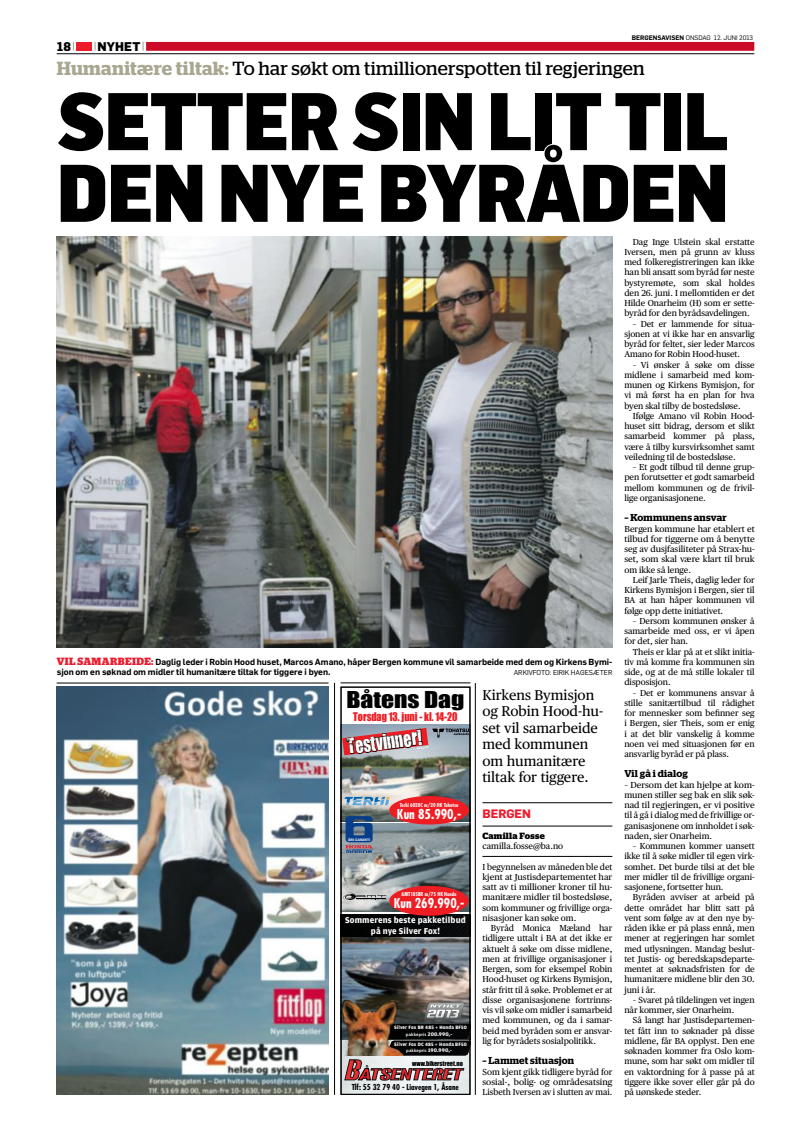
<style>
.page{position:relative;width:794px;height:1134px;background:#fff}
.page>*{position:absolute;margin:0;border:0;box-sizing:border-box;transform-origin:0 0}
.t1{font:900 80px/71.7px "Flama Semicondensed";letter-spacing:-.02em;color:#000}
.t2{font:21.4px "Impact";color:#000;scale:1.2 1}
.t3{font:19px "Stag";letter-spacing:.015em;color:#000}
.t4{font:18px "You Are Loved";color:#fff}
.t5{font:italic 900 16px "Helvetica Neue";color:#ee1d23}
.t6{font:14.2px/16.5px "Publico Text";color:#000}
.t7{font:700 condensed 13.3px "Futura";color:#fff}
.t8{font:700 condensed 13.2px "Futura";color:#fff}
.t9{font:800 12.4px "Flama";letter-spacing:.01em;color:#000}
.t10{font:700 12px "Flama";color:#ee1b2d}
.t11{font:11px "Impact";color:#ee1d23;scale:.92 1}
.t12{font:600 10px "Stag";letter-spacing:.02em;color:#000}
.t13{font:700 9px/10.8px "Amplitude";letter-spacing:.01em;color:#fff;text-align:center}
.t14{font:700 9px "Stag";letter-spacing:.03em;color:#000}
.t15{font:8.7px/10.2px "Publico Text";letter-spacing:-.005em;color:#000;text-align:justify}
.t16{font:600 8.7px/10.2px "Flama";color:#000}
.t17{font:700 condensed 8px "Futura";color:#000}
.t18{font:7px "Flama";color:#000}
.t19{font:6.4px "Flama";color:#000}
.t20{font:6.3px "Impact";color:#000}
.t21{font:700 condensed 5.3px "Futura";color:#fff}
.t22{font:700 5.1px "Amplitude";letter-spacing:.02em;color:#fff}
.t23{font:600 4.7px "Myriad Pro";letter-spacing:.025em;color:#fff}
.t24{font:700 3.6px "Myriad Pro";color:#fff}
.t25{font:800 condensed 2.3px "Helvetica Neue";color:#fff}
.s1{font-family:"Flama Semicondensed";font-weight:200;font-size:11.6px}
.s2{font-weight:600}
.s3{font-weight:600;color:#a9a790}
.s4{font-family:"Stag";font-weight:700;font-size:10.5px;color:#ee1b2d}
.s5{font-family:"Myriad Pro";font-weight:600}
.s6{font-family:"Amplitude";font-weight:700;font-size:5.5px}
</style>
<div class="page">
<div style="left:146px;top:42px;width:608px;height:9px;background:#cb0b27"></div>
<div style="left:77px;top:42px;width:15px;height:9px;background:#ee1b2d"></div>
<hr style="left:57px;top:54px;width:697px;height:1px;background:#000">
<img style="left:342px;top:936px;width:126px;height:157px">
<img style="left:342px;top:758px;width:126px;height:63px">
<svg style="left:342px;top:724px;width:126px;height:34px;background:#94757e"></svg>
<svg style="left:344px;top:797px;width:45px;height:8px"></svg>
<img style="left:342px;top:823px;width:126px;height:89px">
<svg style="left:342px;top:891px;width:49px;height:12px"></svg>
<svg style="left:343px;top:892px;width:43px;height:8px"></svg>
<img style="left:342px;top:914px;width:126px;height:22px">
<div style="left:344px;top:916px;width:121px;height:21px;background:#000"></div>
<svg style="left:344px;top:1003px;width:124px;height:78px;background:#7d6f70"></svg>
<div style="left:389px;top:796px;width:80px;height:28px;background:#ee1d23;border-radius:50%"></div>
<img style="left:342px;top:994px;width:74px;height:62px">
<div style="left:389px;top:886px;width:79px;height:30px;background:#ee1d23;border-radius:50%"></div>
<svg style="left:345px;top:816px;width:28px;height:37px"></svg>
<div style="left:340px;top:687px;width:130px;height:408px;border:1px solid #000"></div>
<img style="left:57px;top:687px;width:271px;height:408px">
<hr style="left:57px;top:683px;width:271px;height:1px;background:#000">
<hr style="left:334px;top:683px;width:1px;height:412px;background:#000">
<hr style="left:340px;top:683px;width:130px;height:1px;background:#000">
<hr style="left:475px;top:683px;width:1px;height:412px;background:#000">
<hr style="left:482px;top:803px;width:130px;height:1px;background:#000">
<hr style="left:482px;top:826px;width:130px;height:1px;background:#000">
<hr style="left:482px;top:856px;width:130px;height:1px;background:#000">
<img style="left:57px;top:236px;width:555px;height:411px">
<h3 class="t9" style="left:57px;top:37px;width:20px">18<span class="s1">|</span></h3>
<h3 class="t9" style="left:94px;top:37px;width:52px"><span class="s1">|</span>nyhet<span class="s1">|</span></h3>
<p class="t19" style="left:632px;top:34px;width:123px"><span class="s2">BERGENSAVISEN</span> ONSDAG 12. JUNI 2013</p>
<h3 class="t3" style="left:57px;top:57px;width:589px"><span class="s3">Humanitære tiltak:</span> To har søkt om timillionerspotten til regjeringen</h3>
<h1 class="t1" style="left:57px;top:83px;width:674px">SETTER SIN LIT TIL<br>DEN NYE BYRÅDEN</h1>
<p class="t16" style="left:57px;top:656px;width:557px"><span class="s4">VIL SAMARBEIDE:</span> Daglig leder i Robin Hood huset, Marcos Amano, håper Bergen kommune vil samarbeide med dem og Kirkens Bymi&shy;sjon om en søknad om midler til humanitære tiltak for tiggere i byen.</p>
<p class="t18" style="left:514px;top:668px;width:100px">ARKIVFOTO: EIRIK HAGESÆTER</p>
<h2 class="t2" style="left:346px;top:683px;width:100px">Båtens Dag</h2>
<p class="t11" style="left:353px;top:709px;width:115px">Torsdag 13. juni - kl. 14-20</p>
<h3 class="t4" style="left:346px;top:734px;width:77px;rotate:-7deg">Testvinner!</h3>
<p class="t25" style="left:417px;top:747px;width:13px;rotate:-7deg">Boote #1-10</p>
<p class="t24" style="left:348px;top:837px;width:23px">ÅRS GARANTI</p>
<p class="t21" style="left:400px;top:801px;width:60px">Terhi 6020C m/20 HK Tohatsu</p>
<h3 class="t7" style="left:397px;top:806px;width:66px">Kun 85.990,-</h3>
<p class="t21" style="left:401px;top:891px;width:56px">AMT185BR m/75 HK Honda</p>
<h3 class="t8" style="left:394px;top:895px;width:72px">Kun 269.990,-</h3>
<p class="t13" style="left:345px;top:914px;width:122px">Sommerens beste pakketilbud på nye Silver Fox!</p>
<p class="t22" style="left:394px;top:1024px;width:74px">Silver Fox BR 485 <span class="s5">+</span> Honda BF50</p>
<p class="t23" style="left:406px;top:1031px;width:48px">pakkepris <span class="s6">200.990,-</span></p>
<p class="t22" style="left:394px;top:1041px;width:74px">Silver Fox DC 485 <span class="s5">+</span> Honda BF50</p>
<p class="t23" style="left:406px;top:1048px;width:47px">pakkepris <span class="s6">190.990,-</span></p>
<p class="t20" style="left:412px;top:1058px;width:52px">www.bikerstreet.no</p>
<h3 class="t5" style="left:360px;top:1064px;width:13px">A</h3>
<p class="t17" style="left:352px;top:1082px;width:109px">Tlf: 55 32 79 40 - Liavegen 1, Åsane</p>
<h3 class="t6" style="left:482px;top:686px;width:122px">Kirkens Bymisjon og Robin Hood-hu&shy;set vil samarbeide med kommunen om humanitære tiltak for tiggere.</h3>
<h3 class="t10" style="left:482px;top:805px;width:50px">BERGEN</h3>
<p class="t14" style="left:482px;top:830px;width:64px">Camilla Fosse</p>
<p class="t15" style="left:482px;top:840px;width:82px">camilla.fosse@ba.no</p>
<p class="t15" style="left:482px;top:861px;width:131px">I begynnelsen av måneden ble det kjent at Justisdepartementet har satt av ti millioner kroner til hu&shy;manitære midler til bostedsløse, som kommuner og frivillige orga&shy;nisasjoner kan søke om.</p>
<p class="t15" style="left:482px;top:922px;width:131px;text-indent:8px">Byråd Monica Mæland har tidligere uttalt i BA at det ikke er aktuelt å søke om disse midlene, men at frivillige organisasjoner i Bergen, som for eksempel Robin Hood-huset og Kirkens Bymisjon, står fritt til å søke. Problemet er at disse organisasjonene fortrinns&shy;vis vil søke om midler i samarbeid med kommunen, og da i samar&shy;beid med byråden som er ansvar&shy;lig for byrådets sosialpolitikk.</p>
<p class="t12" style="left:482px;top:1055px;width:93px">– Lammet situasjon</p>
<p class="t15" style="left:482px;top:1066px;width:131px">Som kjent gikk tidligere byråd for sosial-, bolig- og områdesatsing Lisbeth Iversen av i slutten av mai.</p>
<p class="t15" style="left:624px;top:236px;width:132px;text-indent:8px">Dag Inge Ulstein skal erstatte Iversen, men på grunn av kluss med folkeregistreringen kan ikke han bli ansatt som byråd før neste bystyremøte, som skal holdes den 26. juni. I mellomtiden er det Hilde Onarheim (H) som er sette&shy;byråd for den byrådsavdelingen.</p>
<p class="t15" style="left:624px;top:318px;width:132px;text-indent:9px">– Det er lammende for situa&shy;sjonen at vi ikke har en ansvarlig byråd for feltet, sier leder Marcos Amano for Robin Hood-huset.</p>
<p class="t15" style="left:624px;top:359px;width:132px;text-indent:8px">– Vi ønsker å søke om disse midlene i samarbeid med kom&shy;munen og Kirkens Bymisjon, for vi må først ha en plan for hva byen skal tilby de bostedsløse.</p>
<p class="t15" style="left:624px;top:410px;width:132px;text-indent:8px">Ifølge Amano vil Robin Hood&shy;huset sitt bidrag, dersom et slikt samarbeid kommer på plass, være å tilby kursvirksomhet samt veiledning til de bostedsløse.</p>
<p class="t15" style="left:624px;top:461px;width:132px;text-indent:9px">– Et godt tilbud til denne grup&shy;pen forutsetter et godt samarbeid mellom kommunen og de frivil&shy;lige organisasjonene.</p>
<p class="t12" style="left:624px;top:512px;width:104px">– Kommunens ansvar</p>
<p class="t15" style="left:624px;top:523px;width:132px">Bergen kommune har etablert et tilbud for tiggerne om å benytte seg av dusjfasiliteter på Strax-hu&shy;set, som skal være klart til bruk om ikke så lenge.</p>
<p class="t15" style="left:624px;top:574px;width:132px;text-indent:8px">Leif Jarle Theis, daglig leder for Kirkens Bymisjon i Bergen, sier til BA at han håper kommunen vil følge opp dette initiativet.</p>
<p class="t15" style="left:624px;top:615px;width:132px;text-indent:8px">– Dersom kommunen ønsker å samarbeide med oss, er vi åpen for det, sier han.</p>
<p class="t15" style="left:624px;top:646px;width:132px;text-indent:9px">Theis er klar på at et slikt initia&shy;tiv må komme fra kommunen sin side, og at de må stille lokaler til disposisjon.</p>
<p class="t15" style="left:624px;top:687px;width:132px;text-indent:8px">– Det er kommunens ansvar å stille sanitærtilbud til rådighet for mennesker som befinner seg i Bergen, sier Theis, som er enig i at det blir vanskelig å komme noen vei med situasjonen før en ansvarlig byråd er på plass.</p>
<p class="t12" style="left:624px;top:768px;width:65px">Vil gå i dialog</p>
<p class="t15" style="left:624px;top:779px;width:132px">– Dersom det kan hjelpe at kom&shy;munen stiller seg bak en slik søk&shy;nad til regjeringen, er vi positive til å gå i dialog med de frivillige or&shy;ganisasjonene om innholdet i søk&shy;naden, sier Onarheim.</p>
<p class="t15" style="left:624px;top:840px;width:132px;text-indent:8px">– Kommunen kommer uansett ikke til å søke midler til egen virk&shy;somhet. Det burde tilsi at det ble mer midler til de frivillige organi&shy;sasjonene, fortsetter hun.</p>
<p class="t15" style="left:624px;top:892px;width:132px;text-indent:8px">Byråden avviser at arbeid på dette området har blitt satt på vent som følge av at den nye by&shy;råden ikke er på plass ennå, men mener at regjeringen har somlet med utlysningen. Mandag beslut&shy;tet Justis- og beredskapsdeparte&shy;mentet at søknadsfristen for de humanitære midlene blir den 30. juni i år.</p>
<p class="t15" style="left:624px;top:994px;width:132px;text-indent:8px">– Svaret på tildelingen vet ingen når kommer, sier Onarheim.</p>
<p class="t15" style="left:624px;top:1015px;width:132px;text-indent:9px">Så langt har Justisdepartemen&shy;tet fått inn to søknader på disse midlene, får BA opplyst. Den ene søknaden kommer fra Oslo kom&shy;mune, som har søkt om midler til en vaktordning for å passe på at tiggere ikke sover eller går på do på uønskede steder.</p>
</div>
